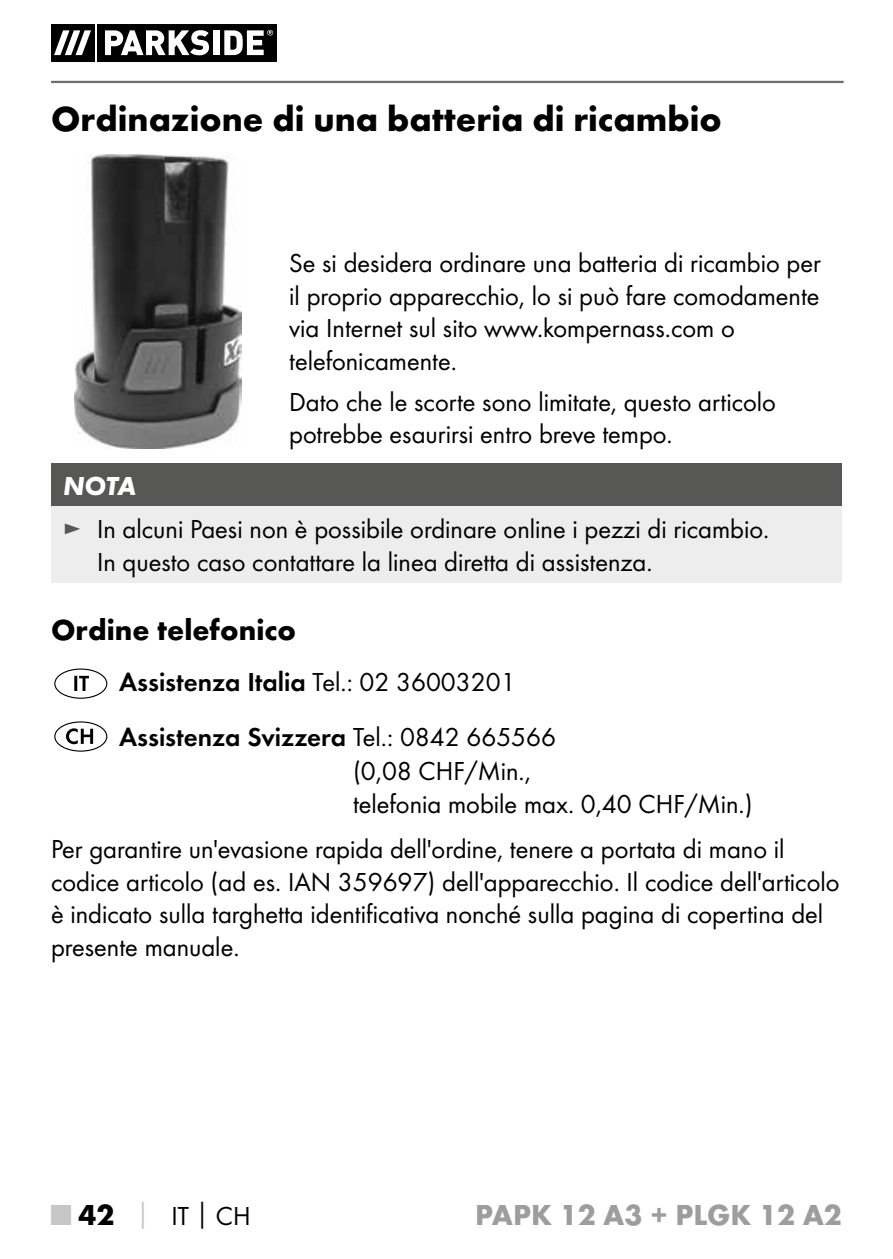
<style>
.page{position:relative;width:893px;height:1259px;background:#fff}
.page>*{position:absolute;margin:0;border:0;box-sizing:border-box;transform-origin:0 0}
.t1{font:700 36px "Futura";color:#000}
.t2{font:700 30px "Futura";color:#9d9d9c}
.t3{font:700 30px "Futura";color:#000}
.t4{font:27px/32.4px "Futura Boo";color:#000}
.t5{font:27px/54.9px "Futura Dem";color:#000}
.t6{font:italic 700 27px "Futura";color:#fff}
.s1{color:#575756}
.s2{font-family:"Futura Boo"}
.s3{font-family:"Futura";font-weight:700;font-size:30px;color:#c6c6c6}
.s4{font-family:"Futura";font-weight:700;font-size:30px}
.s5{font-family:"Futura";font-weight:700;color:#c6c6c6}
.s6{font-family:"Futura";font-weight:700}
</style>
<div class="page">
<hr style="left:51px;top:81px;width:793px;height:2px;background:#706f6f">
<div style="left:51px;top:24px;width:43px;height:37px;background:#000"></div>
<div style="left:97px;top:24px;width:179px;height:37px;background:#000"></div>
<svg style="left:54px;top:30px;width:37px;height:25px"></svg>
<svg style="left:105px;top:30px;width:104px;height:25px"></svg>
<div style="left:213px;top:30px;width:6px;height:25px;background:#fff"></div>
<svg style="left:224px;top:30px;width:49px;height:25px"></svg>
<img style="left:74px;top:154px;width:167px;height:294px">
<div style="left:51px;top:463px;width:791px;height:43px;background:#575756"></div>
<div style="left:51px;top:506px;width:791px;height:76px;background:#ededed"></div>
<div style="left:54px;top:668px;width:53px;height:31px;border:1px solid #000;border-radius:50%"></div>
<svg style="left:74px;top:676px;width:15px;height:15px"></svg>
<div style="left:54px;top:721px;width:53px;height:30px;border:1px solid #000;border-radius:50%"></div>
<svg style="left:66px;top:728px;width:27px;height:16px"></svg>
<h1 class="t1" style="left:51px;top:96px;width:672px">Ordinazione di una batteria di ricambio</h1>
<p class="t4" style="left:289px;top:247px;width:533px">Se si desidera ordinare una batteria di ricambio per il proprio apparecchio, lo si può fare comodamente via Internet sul sito www.kompernass.com o telefonicamente.</p>
<p class="t4" style="left:289px;top:385px;width:488px">Dato che le scorte sono limitate, questo articolo potrebbe esaurirsi entro breve tempo.</p>
<p class="t6" style="left:63px;top:469px;width:75px">NOTA</p>
<p class="t4" style="left:97px;top:513px;width:670px;text-indent:-34px"><span class="s1">►</span> In alcuni Paesi non è possibile ordinare online i pezzi di ricambio.<br>In questo caso contattare la linea diretta di assistenza.</p>
<p class="t3" style="left:51px;top:611px;width:247px">Ordine telefonico</p>
<p class="t5" style="left:119px;top:654px;width:438px">Assistenza Italia <span class="s2">Tel.: 02 36003201<br></span>Assistenza Svizzera <span class="s2">Tel.: 0842 665566</span></p>
<p class="t4" style="left:353px;top:753px;width:401px;line-height:33.6px">(0,08 CHF/Min.,<br>telefonia mobile max. 0,40 CHF/Min.)</p>
<p class="t4" style="left:51px;top:833px;width:790px">Per garantire un'evasione rapida dell'ordine, tenere a portata di mano il codice articolo (ad es. IAN 359697) dell'apparecchio. Il codice dell'articolo è indicato sulla targhetta identificativa nonché sulla pagina di copertina del presente manuale.</p>
<p class="t4" style="left:51px;top:1199px;width:201px"><span class="s3">■</span> <span class="s4">42</span> <span class="s5">│</span> IT<span class="s6">│</span>CH</p>
<p class="t2" style="left:475px;top:1196px;width:368px">PAPK 12 A3 + PLGK 12 A2</p>
</div>
